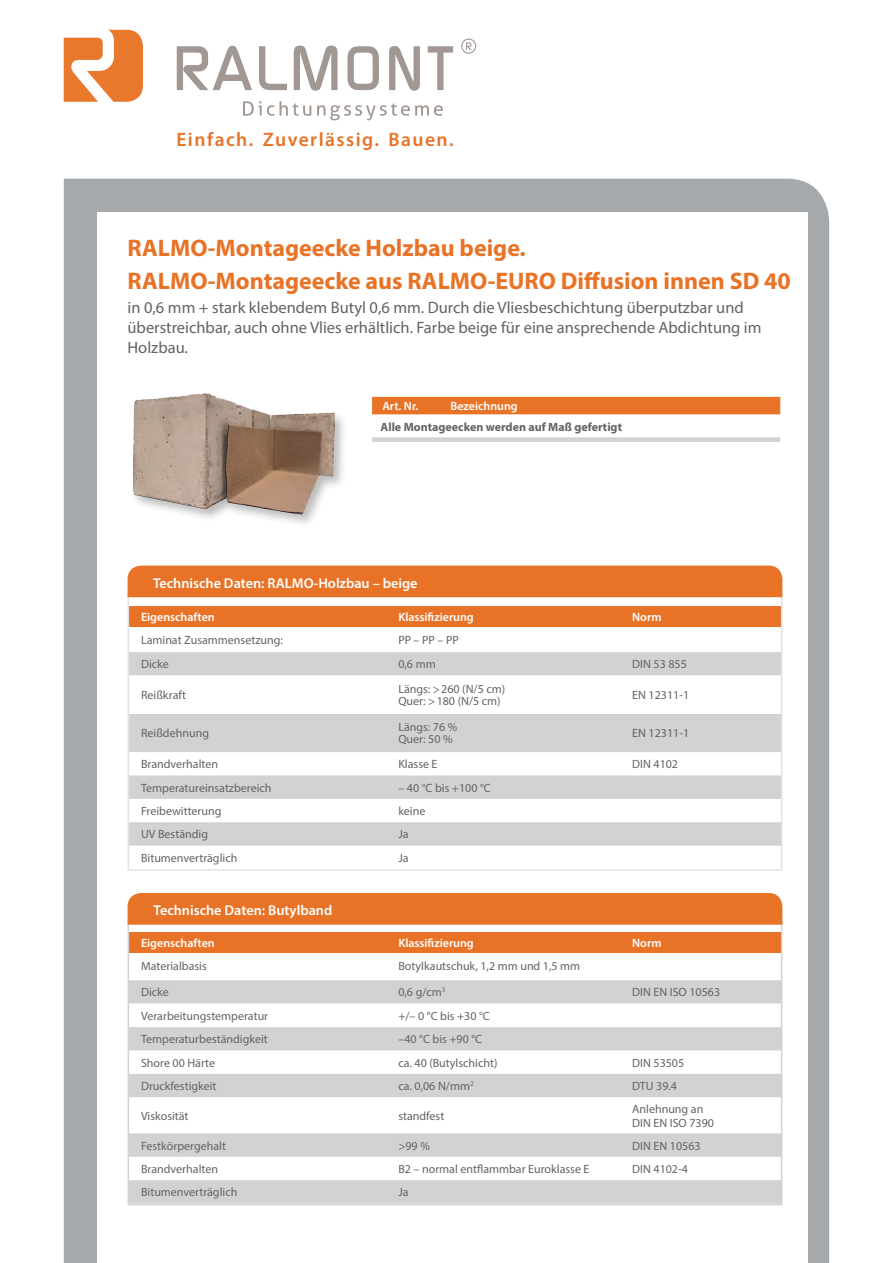
<style>
.page{position:relative;width:893px;height:1263px;background:#fff}
.page>*{position:absolute;margin:0;border:0;box-sizing:border-box;transform-origin:0 0}
.t1{font:700 24px/33px "Myriad Pro";color:#e87327}
.t2{font:600 19.5px "Myriad Pro";letter-spacing:.075em;color:#e87327}
.t3{font:16.5px/19.8px "Myriad Pro";color:#636366}
.t4{font:600 14.25px "Myriad Pro";color:#fff}
.t5{font:12px/12px "Myriad Pro";color:#636366}
.t6{font:600 12px "Myriad Pro";color:#fff}
.t7{font:700 12px "Myriad Pro";color:#636366}
</style>
<div class="page">
<div style="left:64px;top:179px;width:765px;height:1084px;background:#a6a9ac"></div>
<div style="left:98px;top:213px;width:710px;height:1050px;background:#fff"></div>
<svg style="left:177px;top:46px;width:75px;height:44px"></svg>
<svg style="left:259px;top:46px;width:28px;height:44px"></svg>
<svg style="left:294px;top:46px;width:44px;height:45px"></svg>
<svg style="left:347px;top:46px;width:32px;height:44px"></svg>
<svg style="left:389px;top:46px;width:31px;height:45px"></svg>
<svg style="left:428px;top:46px;width:25px;height:44px"></svg>
<svg style="left:64px;top:30px;width:79px;height:72px"></svg>
<svg style="left:466px;top:42px;width:5px;height:8px"></svg>
<div style="left:461px;top:39px;width:15px;height:15px;border:1px solid #a19894;border-radius:50%"></div>
<svg style="left:243px;top:101px;width:68px;height:15px"></svg>
<svg style="left:317px;top:103px;width:126px;height:17px"></svg>
<img style="left:132px;top:393px;width:212px;height:131px">
<svg style="left:131px;top:652px;width:648px;height:194px;fill:#d1d2d4"></svg>
<svg style="left:131px;top:675px;width:648px;height:39px"></svg>
<svg style="left:127px;top:565px;width:656px;height:62px;background:#eb8848"></svg>
<div style="left:372px;top:397px;width:408px;height:17px;background:#e87327"></div>
<svg style="left:372px;top:437px;width:408px;height:5px;background:#d5d6d8"></svg>
<svg style="left:127px;top:953px;width:656px;height:253px"></svg>
<svg style="left:127px;top:893px;width:656px;height:60px;background:#ea8442"></svg>
<h2 class="t2" style="left:176px;top:127px;width:279px">Einfach. Zuverlässig. Bauen.</h2>
<h1 class="t1" style="left:128px;top:231px;width:665px">RALMO-Montageecke Holzbau beige.<br>RALMO-Montageecke aus RALMO-EURO Diffusion innen SD 40</h1>
<h3 class="t3" style="left:128px;top:298px;width:635px">in 0,6 mm + stark klebendem Butyl 0,6 mm. Durch die Vliesbeschichtung überputzbar und überstreichbar, auch ohne Vlies erhältlich. Farbe beige für eine ansprechende Abdichtung im<br>Holzbau.</h3>
<p class="t6" style="left:382px;top:398px;width:38px">Art. Nr.</p>
<p class="t6" style="left:450px;top:398px;width:69px">Bezeichnung</p>
<p class="t7" style="left:381px;top:419px;width:243px">Alle Montageecken werden auf Maß gefertigt</p>
<p class="t4" style="left:153px;top:574px;width:266px">Technische Daten: RALMO-Holzbau – beige</p>
<p class="t6" style="left:141px;top:609px;width:75px">Eigenschaften</p>
<p class="t6" style="left:398px;top:609px;width:77px">Klassifizierung</p>
<p class="t6" style="left:632px;top:609px;width:31px">Norm</p>
<p class="t5" style="left:141px;top:634px;width:143px">Laminat Zusammensetzung:</p>
<p class="t5" style="left:398px;top:634px;width:62px">PP – PP – PP</p>
<p class="t5" style="left:141px;top:658px;width:29px">Dicke</p>
<p class="t5" style="left:398px;top:658px;width:39px">0,6 mm</p>
<p class="t5" style="left:632px;top:658px;width:56px">DIN 53 855</p>
<p class="t5" style="left:141px;top:689px;width:46px">Reißkraft</p>
<p class="t5" style="left:398px;top:683px;width:108px">Längs: &gt;260 (N/5 cm)<br>Quer: &gt;180 (N/5 cm)</p>
<p class="t5" style="left:632px;top:689px;width:58px">EN 12311-1</p>
<p class="t5" style="left:141px;top:727px;width:69px">Reißdehnung</p>
<p class="t5" style="left:398px;top:721px;width:60px">Längs: 76 %<br>Quer: 50 %</p>
<p class="t5" style="left:632px;top:727px;width:58px">EN 12311-1</p>
<p class="t5" style="left:141px;top:758px;width:79px">Brandverhalten</p>
<p class="t5" style="left:398px;top:758px;width:41px">Klasse E</p>
<p class="t5" style="left:632px;top:758px;width:47px">DIN 4102</p>
<p class="t5" style="left:141px;top:781px;width:132px">Temperatureinsatzbereich</p>
<p class="t5" style="left:398px;top:781px;width:94px">– 40 °C bis +100 °C</p>
<p class="t5" style="left:141px;top:805px;width:82px">Freibewitterung</p>
<p class="t5" style="left:398px;top:805px;width:29px">keine</p>
<p class="t5" style="left:141px;top:828px;width:69px">UV Beständig</p>
<p class="t5" style="left:398px;top:828px;width:12px">Ja</p>
<p class="t5" style="left:141px;top:852px;width:98px">Bitumenverträglich</p>
<p class="t5" style="left:398px;top:852px;width:12px">Ja</p>
<p class="t4" style="left:154px;top:901px;width:180px">Technische Daten: Butylband</p>
<p class="t6" style="left:141px;top:935px;width:75px">Eigenschaften</p>
<p class="t6" style="left:398px;top:935px;width:77px">Klassifizierung</p>
<p class="t6" style="left:632px;top:935px;width:31px">Norm</p>
<p class="t5" style="left:141px;top:960px;width:67px">Materialbasis</p>
<p class="t5" style="left:398px;top:960px;width:183px">Botylkautschuk, 1,2 mm und 1,5 mm</p>
<p class="t5" style="left:141px;top:986px;width:29px">Dicke</p>
<p class="t5" style="left:398px;top:986px;width:49px">0,6 g/cm<sup>3</sup></p>
<p class="t5" style="left:632px;top:986px;width:90px">DIN EN ISO 10563</p>
<p class="t5" style="left:141px;top:1010px;width:129px">Verarbeitungstemperatur</p>
<p class="t5" style="left:398px;top:1010px;width:93px">+/– 0 °C bis +30 °C</p>
<p class="t5" style="left:141px;top:1033px;width:128px">Temperaturbeständigkeit</p>
<p class="t5" style="left:398px;top:1033px;width:85px">–40 °C bis +90 °C</p>
<p class="t5" style="left:141px;top:1056px;width:76px">Shore 00 Härte</p>
<p class="t5" style="left:398px;top:1056px;width:101px">ca. 40 (Butylschicht)</p>
<p class="t5" style="left:632px;top:1056px;width:54px">DIN 53505</p>
<p class="t5" style="left:141px;top:1080px;width:77px">Druckfestigkeit</p>
<p class="t5" style="left:398px;top:1080px;width:77px">ca. 0,06 N/mm<sup>2</sup></p>
<p class="t5" style="left:632px;top:1080px;width:46px">DTU 39.4</p>
<p class="t5" style="left:141px;top:1109px;width:49px">Viskosität</p>
<p class="t5" style="left:398px;top:1109px;width:48px">standfest</p>
<p class="t5" style="left:632px;top:1101px;width:83px;line-height:14.4px">Anlehnung an<br>DIN EN ISO 7390</p>
<p class="t5" style="left:141px;top:1139px;width:87px">Festkörpergehalt</p>
<p class="t5" style="left:398px;top:1139px;width:33px">&gt;99 %</p>
<p class="t5" style="left:632px;top:1139px;width:70px">DIN EN 10563</p>
<p class="t5" style="left:141px;top:1163px;width:79px">Brandverhalten</p>
<p class="t5" style="left:398px;top:1163px;width:193px">B2 – normal entflammbar Euroklasse E</p>
<p class="t5" style="left:632px;top:1163px;width:57px">DIN 4102-4</p>
<p class="t5" style="left:141px;top:1186px;width:98px">Bitumenverträglich</p>
<p class="t5" style="left:398px;top:1186px;width:12px">Ja</p>
</div>
